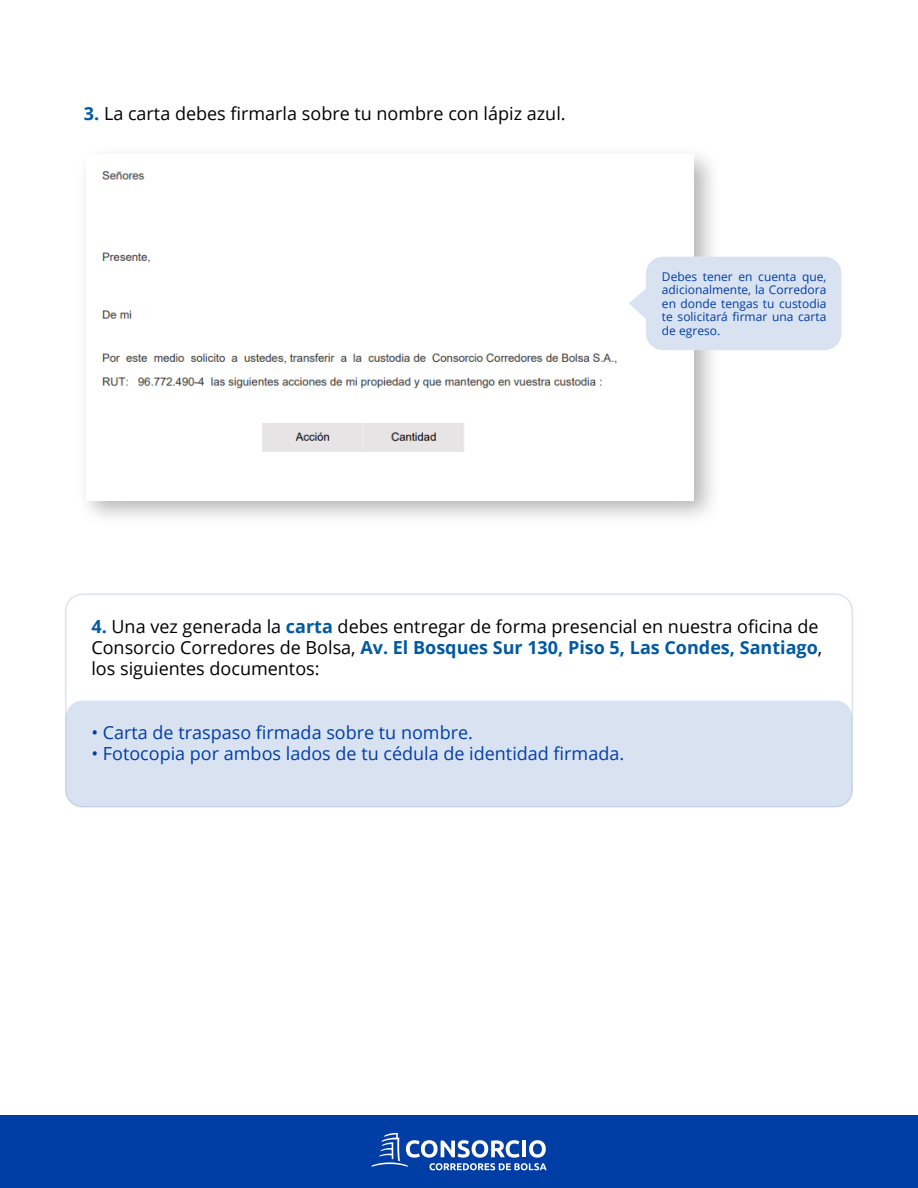
<style>
.page{position:relative;width:918px;height:1188px;background:#fff}
.page>*{position:absolute;margin:0;border:0;box-sizing:border-box;transform-origin:0 0}
.t1{font:18px/21px "Open Sans";color:#000}
.t2{font:18px "Open Sans";color:#003da5}
.t3{font:12px/13.5px "Open Sans";color:#003da5;text-align:justify}
.s1{font-weight:700;color:#0059a3}
</style>
<div class="page">
<img style="left:102px;top:170px;width:592px;height:282px">
<div style="left:65px;top:593px;width:788px;height:215px;border:2px solid #003da5;border-radius:17px"></div>
<div style="left:66px;top:701px;width:786px;height:106px;background:#d9e2f1;border-radius:17px"></div>
<svg style="left:629px;top:257px;width:213px;height:93px"></svg>
<div style="left:0;top:1115px;width:918px;height:73px;background:#003da5"></div>
<svg style="left:371px;top:1133px;width:176px;height:37px"></svg>
<p class="t1" style="left:84px;top:102px;width:483px"><span class="s1">3.</span> La carta debes firmarla sobre tu nombre con lápiz azul.</p>
<p class="t3" style="left:662px;top:269px;width:166px">Debes tener en cuenta que, adicionalmente, la Corredora en donde tengas tu custodia te solicitará firmar una carta de egreso.</p>
<p class="t1" style="left:91px;top:616px;width:732px"><span class="s1">4.</span> Una vez generada la <span class="s1">carta</span> debes entregar de forma presencial en nuestra oficina de<br>Consorcio Corredores de Bolsa, <span class="s1">Av. El Bosques Sur 130, Piso 5, Las Condes, Santiago</span>, los siguientes documentos:</p>
<p class="t2" style="left:91px;top:720px;width:383px">• Carta de traspaso firmada sobre tu nombre.</p>
<p class="t2" style="left:91px;top:741px;width:534px">• Fotocopia por ambos lados de tu cédula de identidad firmada.</p>
</div>
